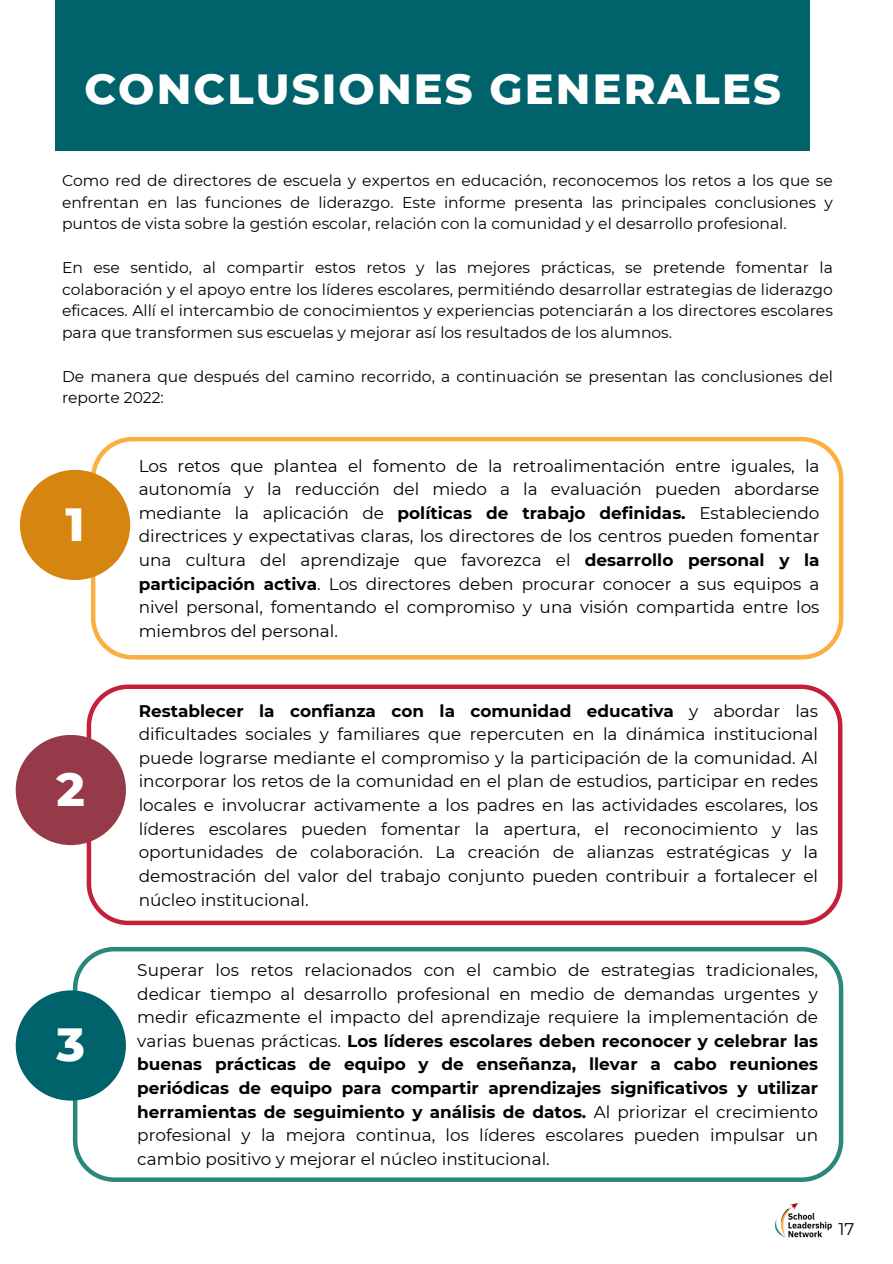
<style>
.page{position:relative;width:893px;height:1264px;background:#fff}
.page>*{position:absolute;margin:0;border:0;box-sizing:border-box;transform-origin:0 0}
.t1{font:800 47.4px "Montserrat";color:#fff}
.t2{font:800 43.05px "Montserrat";letter-spacing:.05em;color:#fff}
.t3{font:16.8px/23.5px "Montserrat";color:#000;text-align:justify}
.t4{font:15.6px/21.8px "Montserrat";color:#000;text-align:justify}
.s1{font-weight:700}
</style>
<div class="page">
<div style="left:55px;top:0;width:754px;height:151px;background:#00626a"></div>
<svg style="left:91px;top:437px;width:752px;height:222px"></svg>
<div style="left:20px;top:470px;width:110px;height:110px;background:#d68510;border-radius:50%"></div>
<svg style="left:87px;top:684px;width:755px;height:241px"></svg>
<div style="left:16px;top:735px;width:110px;height:110px;background:#963a49;border-radius:50%"></div>
<svg style="left:73px;top:946px;width:770px;height:235px"></svg>
<div style="left:16px;top:990px;width:110px;height:110px;background:#00626a;border-radius:50%"></div>
<img style="left:775px;top:1203px;width:57px;height:35px">
<p class="t2" style="left:84px;top:63px;width:698px">CONCLUSIONES GENERALES</p>
<p class="t4" style="left:62px;top:169px;width:772px">Como red de directores de escuela y expertos en educación, reconocemos los retos a los que se enfrentan en las funciones de liderazgo. Este informe presenta las principales conclusiones y puntos de vista sobre la gestión escolar, relación con la comunidad y el desarrollo profesional.</p>
<p class="t4" style="left:62px;top:256px;width:772px">En ese sentido, al compartir estos retos y las mejores prácticas, se pretende fomentar la colaboración y el apoyo entre los líderes escolares, permitiéndo desarrollar estrategias de liderazgo eficaces. Allí el intercambio de conocimientos y experiencias potenciarán a los directores escolares para que transformen sus escuelas y mejorar así los resultados de los alumnos.</p>
<p class="t4" style="left:62px;top:365px;width:772px">De manera que después del camino recorrido, a continuación se presentan las conclusiones del reporte 2022:</p>
<p class="t1" style="left:65px;top:495px;width:21px">1</p>
<p class="t1" style="left:57px;top:760px;width:30px">2</p>
<p class="t1" style="left:56px;top:1015px;width:30px">3</p>
<p class="t3" style="left:139px;top:454px;width:682px">Los retos que plantea el fomento de la retroalimentación entre iguales, la autonomía y la reducción del miedo a la evaluación pueden abordarse mediante la aplicación de <span class="s1">políticas de trabajo definidas.</span> Estableciendo directrices y expectativas claras, los directores de los centros pueden fomentar una cultura del aprendizaje que favorezca el <span class="s1">desarrollo personal y la participación activa</span>. Los directores deben procurar conocer a sus equipos a nivel personal, fomentando el compromiso y una visión compartida entre los miembros del personal.</p>
<p class="t3" style="left:139px;top:698px;width:681px"><span class="s1">Restablecer la confianza con la comunidad educativa</span> y abordar las dificultades sociales y familiares que repercuten en la dinámica institucional puede lograrse mediante el compromiso y la participación de la comunidad. Al incorporar los retos de la comunidad en el plan de estudios, participar en redes locales e involucrar activamente a los padres en las actividades escolares, los líderes escolares pueden fomentar la apertura, el reconocimiento y las oportunidades de colaboración. La creación de alianzas estratégicas y la demostración del valor del trabajo conjunto pueden contribuir a fortalecer el núcleo institucional.</p>
<p class="t3" style="left:137px;top:958px;width:682px">Superar los retos relacionados con el cambio de estrategias tradicionales, dedicar tiempo al desarrollo profesional en medio de demandas urgentes y medir eficazmente el impacto del aprendizaje requiere la implementación de varias buenas prácticas. <span class="s1">Los líderes escolares deben reconocer y celebrar las buenas prácticas de equipo y de enseñanza, llevar a cabo reuniones periódicas de equipo para compartir aprendizajes significativos y utilizar herramientas de seguimiento y análisis de datos.</span> Al priorizar el crecimiento profesional y la mejora continua, los líderes escolares pueden impulsar un cambio positivo y mejorar el núcleo institucional.</p>
<p class="t3" style="left:838px;top:1217px;width:18px">17</p>
</div>
